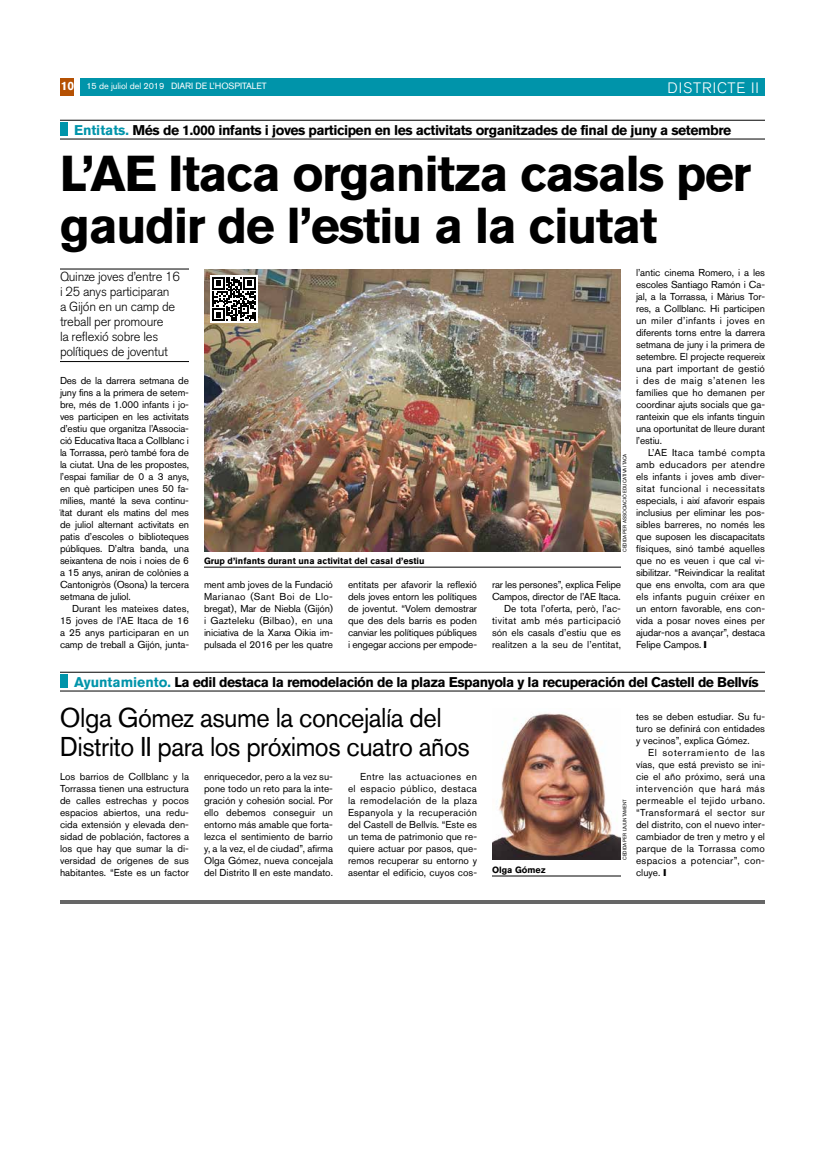
<style>
.page{position:relative;width:819px;height:1162px;background:#fff}
.page>*{position:absolute;margin:0;border:0;box-sizing:border-box;transform-origin:0 0}
.t1{font:700 50px/52px "Akzidenz Grotesk BQ";letter-spacing:-.03em;color:#000}
.t2{font:27px/29px "Akzidenz Grotesk BQ";letter-spacing:-.02em;color:#000;scale:.95 1}
.t3{font:300 15px "Akzidenz Grotesk BQ";letter-spacing:.06em;color:#fff}
.t4{font:700 14px "Akzidenz Grotesk BQ";letter-spacing:-.035em;color:#000}
.t5{font:300 13px/15px "Akzidenz Grotesk BQ";letter-spacing:-.02em;color:#000}
.t6{font:10px/12px "Akzidenz Grotesk BQ";color:#000;text-align:justify}
.t7{font:700 9px "Akzidenz Grotesk BQ";color:#000}
.t8{font:9px "Akzidenz Grotesk BQ";letter-spacing:-.01em;color:#fff}
.t9{font:5px "Akzidenz Grotesk BQ";color:#000;scale:.94 1}
.s1{font-weight:700;font-size:12px}
.s2{color:#0094aa}
</style>
<div class="page">
<div style="left:80px;top:78px;width:685px;height:18px;background:#0094aa"></div>
<div style="left:60px;top:78px;width:14px;height:18px;background:#b55103"></div>
<hr style="left:60px;top:900px;width:705px;height:4px;background:#666">
<hr style="left:60px;top:120px;width:705px;height:1px;background:#000">
<hr style="left:60px;top:139px;width:705px;height:1px;background:#000">
<div style="left:60px;top:122px;width:8px;height:14px;background:#0094aa"></div>
<hr style="left:60px;top:269px;width:129px;height:1px;background:#000">
<hr style="left:60px;top:361px;width:129px;height:1px;background:#000">
<img style="left:204px;top:269px;width:417px;height:283px">
<hr style="left:204px;top:567px;width:417px;height:1px;background:#000">
<div style="left:210px;top:275px;width:48px;height:48px;background:#fff"></div>
<svg style="left:212px;top:277px;width:44px;height:44px"></svg>
<img style="left:492px;top:713px;width:129px;height:147px">
<hr style="left:492px;top:876px;width:129px;height:1px;background:#000">
<hr style="left:60px;top:672px;width:705px;height:1px;background:#000">
<hr style="left:60px;top:691px;width:705px;height:1px;background:#000">
<div style="left:60px;top:674px;width:8px;height:14px;background:#0094aa"></div>
<p class="t8" style="left:61px;top:81px;width:207px"><span class="s1">10</span> 15 de juliol del 2019 DIARI DE L’HOSPITALET</p>
<h3 class="t3" style="left:668px;top:79px;width:93px">DISTRICTE II</h3>
<h3 class="t4" style="left:74px;top:122px;width:659px"><span class="s2">Entitats.</span> Més de 1.000 infants i joves participen en les activitats organitzades de final de juny a setembre</h3>
<h1 class="t1" style="left:60px;top:148px;width:693px">L’AE Itaca organitza casals per gaudir de l’estiu a la ciutat</h1>
<h3 class="t5" style="left:60px;top:269px;width:122px">Quinze joves d’entre 16 i 25 anys participaran<br>a Gijón en un camp de treball per promoure<br>la reflexió sobre les polítiques de joventut</h3>
<p class="t6" style="left:60px;top:374px;width:131px">Des de la darrera setmana de juny fins a la primera de setem&shy;bre, més de 1.000 infants i jo&shy;ves participen en les activitats d’estiu que organitza l’Associa&shy;ció Educativa Itaca a Collblanc i la Torrassa, però també fora de la ciutat. Una de les propostes, l’espai familiar de 0 a 3 anys, en què participen unes 50 fa&shy;mílies, manté la seva continu&shy;ïtat durant els matins del mes de juliol alternant activitats en patis d’escoles o biblioteques públiques. D’altra banda, una seixantena de nois i noies de 6 a 15 anys, aniran de colònies a Cantonigròs (Osona) la tercera setmana de juliol.</p>
<p class="t6" style="left:60px;top:602px;width:131px;text-indent:12px">Durant les mateixes dates, 15 joves de l’AE Itaca de 16 a 25 anys participaran en un camp de treball a Gijón, junta-</p>
<p class="t9" style="left:622px;top:552px;width:106px;rotate:-90deg">CEDIDA PER ASSOCIACIÓ EDUCATIVA ITACA</p>
<p class="t7" style="left:204px;top:556px;width:222px">Grup d’infants durant una activitat del casal d’estiu</p>
<p class="t6" style="left:204px;top:578px;width:131px">ment amb joves de la Fundació Marianao (Sant Boi de Llo&shy;bregat), Mar de Niebla (Gijón) i Gazteleku (Bilbao), en una iniciativa de la Xarxa Oikia im&shy;pulsada el 2016 per les quatre</p>
<p class="t6" style="left:348px;top:578px;width:131px">entitats per afavorir la reflexió dels joves entorn les polítiques de joventut. “Volem demostrar que des dels barris es poden canviar les polítiques públiques i engegar accions per empode-</p>
<p class="t6" style="left:492px;top:578px;width:131px;text-align:right">rar les persones”, explica Felipe<br>Campos, director de l’AE Itaca.<br>De tota l’oferta, però, l’ac&shy;tivitat amb més participació són els casals d’estiu que es realitzen a la seu de l’entitat,</p>
<p class="t6" style="left:636px;top:266px;width:131px">l’antic cinema Romero, i a les escoles Santiago Ramón i Ca&shy;jal, a la Torrassa, i Màrius Tor&shy;res, a Collblanc. Hi participen un miler d’infants i joves en diferents torns entre la darrera setmana de juny i la primera de setembre. El projecte requereix una part important de gestió i des de maig s’atenen les famílies que ho demanen per coordinar ajuts socials que ga&shy;ranteixin que els infants tinguin una oportunitat de lleure durant l’estiu.</p>
<p class="t6" style="left:636px;top:446px;width:131px;text-indent:12px">L’AE Itaca també compta amb educadors per atendre els infants i joves amb diver&shy;sitat funcional i necessitats especials, i així afavorir espais inclusius per eliminar les pos&shy;sibles barreres, no només les que suposen les discapacitats físiques, sinó també aquelles que no es veuen i que cal vi&shy;sibilitzar. “Reivindicar la realitat que ens envolta, com ara que els infants puguin créixer en un entorn favorable, ens con&shy;vida a posar noves eines per ajudar-nos a avançar”, destaca Felipe Campos.</p>
<h3 class="t4" style="left:74px;top:674px;width:686px"><span class="s2">Ayuntamiento.</span> La edil destaca la remodelación de la plaza Espanyola y la recuperación del Castell de Bellvís</h3>
<h2 class="t2" style="left:60px;top:703px;width:433px">Olga Gómez asume la concejalía del<br>Distrito II para los próximos cuatro años</h2>
<p class="t6" style="left:60px;top:770px;width:131px">Los barrios de Collblanc y la Torrassa tienen una estructura de calles estrechas y pocos espacios abiertos, una redu&shy;cida extensión y elevada den&shy;sidad de población, factores a los que hay que sumar la di&shy;versidad de orígenes de sus habitantes. “Este es un factor</p>
<p class="t6" style="left:348px;top:770px;width:131px;text-indent:12px">Entre las actuaciones en el espacio público, destaca la remodelación de la plaza Espanyola y la recuperación del Castell de Bellvís. “Este es un tema de patrimonio que re&shy;quiere actuar por pasos, que&shy;remos recuperar su entorno y asentar el edificio, cuyos cos-</p>
<p class="t6" style="left:204px;top:770px;width:131px">enriquecedor, pero a la vez su&shy;pone todo un reto para la inte&shy;gración y cohesión social. Por ello debemos conseguir un entorno más amable que forta&shy;lezca el sentimiento de barrio y, a la vez, el de ciudad”, afirma Olga Gómez, nueva concejala del Distrito II en este mandato.</p>
<p class="t7" style="left:492px;top:865px;width:55px">Olga Gómez</p>
<p class="t9" style="left:622px;top:860px;width:66px;rotate:-90deg">CEDIDA PER L’AJUNTAMENT</p>
<p class="t6" style="left:636px;top:710px;width:131px">tes se deben estudiar. Su fu&shy;turo se definirá con entidades y vecinos”, explica Gómez.</p>
<p class="t6" style="left:636px;top:746px;width:131px;text-indent:12px">El soterramiento de las vías, que está previsto se ini&shy;cie el año próximo, será una intervención que hará más permeable el tejido urbano. “Transformará el sector sur del distrito, con el nuevo inter&shy;cambiador de tren y metro y el parque de la Torrassa como espacios a potenciar”, con&shy;cluye.</p>
</div>
